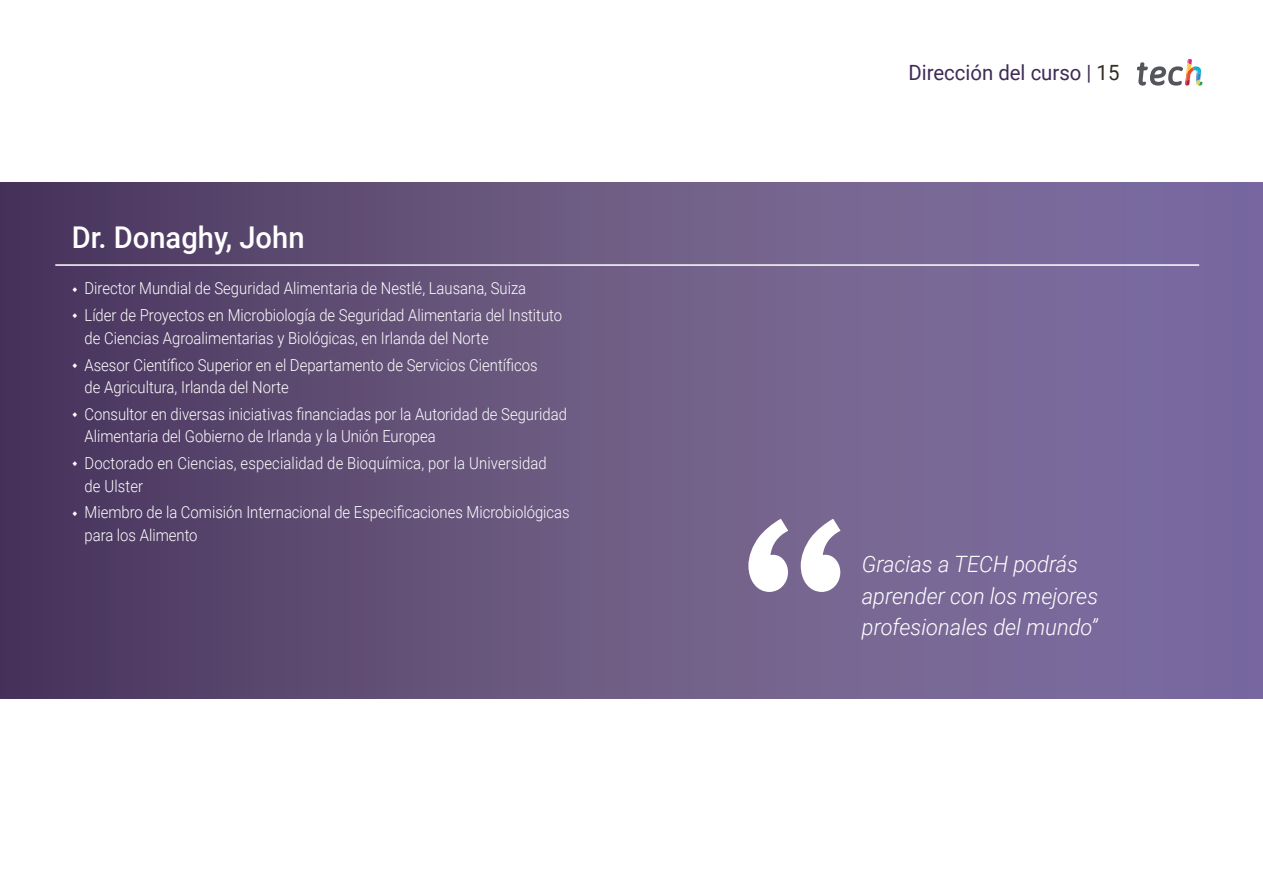
<style>
.page{position:relative;width:1263px;height:893px;background:#fff}
.page>*{position:absolute;margin:0;border:0;box-sizing:border-box;transform-origin:0 0}
.t1{font:500 30px "Roboto";color:#fff}
.t2{font:italic 300 22.5px/31.5px "Roboto";color:#fff}
.t3{font:21px "Roboto";color:#3e2b56}
.t4{font:300 16.5px/26.7px "Roboto";color:#fff;scale:.9 1}
.s1{color:#312e20}
</style>
<div class="page">
<div style="left:0;top:182px;width:1263px;height:516px;background:linear-gradient(to right,#503b5f,#8475a7)"></div>
<svg style="left:748px;top:519px;width:92px;height:73px"></svg>
<hr style="left:55px;top:264px;width:1144px;height:2px;background:#fff">
<svg style="left:1137px;top:59px;width:65px;height:27px"></svg>
<svg style="left:73px;top:287px;width:4px;height:5px"></svg>
<svg style="left:73px;top:314px;width:4px;height:5px"></svg>
<svg style="left:73px;top:363px;width:4px;height:5px"></svg>
<svg style="left:73px;top:412px;width:4px;height:5px"></svg>
<svg style="left:73px;top:461px;width:4px;height:5px"></svg>
<svg style="left:73px;top:511px;width:4px;height:5px"></svg>
<h1 class="t1" style="left:72px;top:216px;width:234px">Dr. Donaghy, John</h1>
<p class="t4" style="left:85px;top:275px;width:532px">Director Mundial de Seguridad Alimentaria de Nestlé, Lausana, Suiza<br>Líder de Proyectos en Microbiología de Seguridad Alimentaria del Instituto</p>
<p class="t4" style="left:85px;top:324px;width:505px">de Ciencias Agroalimentarias y Biológicas, en Irlanda del Norte<br>Asesor Científico Superior en el Departamento de Servicios Científicos</p>
<p class="t4" style="left:85px;top:373px;width:537px">de Agricultura, Irlanda del Norte<br>Consultor en diversas iniciativas financiadas por la Autoridad de Seguridad</p>
<p class="t4" style="left:85px;top:422px;width:515px">Alimentaria del Gobierno de Irlanda y la Unión Europea<br>Doctorado en Ciencias, especialidad de Bioquímica, por la Universidad</p>
<p class="t4" style="left:85px;top:472px;width:541px">de Ulster<br>Miembro de la Comisión Internacional de Especificaciones Microbiológicas</p>
<p class="t4" style="left:85px;top:521px;width:127px">para los Alimento</p>
<p class="t3" style="left:908px;top:57px;width:213px">Dirección del curso | <span class="s1">15</span></p>
<h2 class="t2" style="left:862px;top:548px;width:238px">Gracias a TECH podrás aprender con los mejores profesionales del mundo”</h2>
</div>
